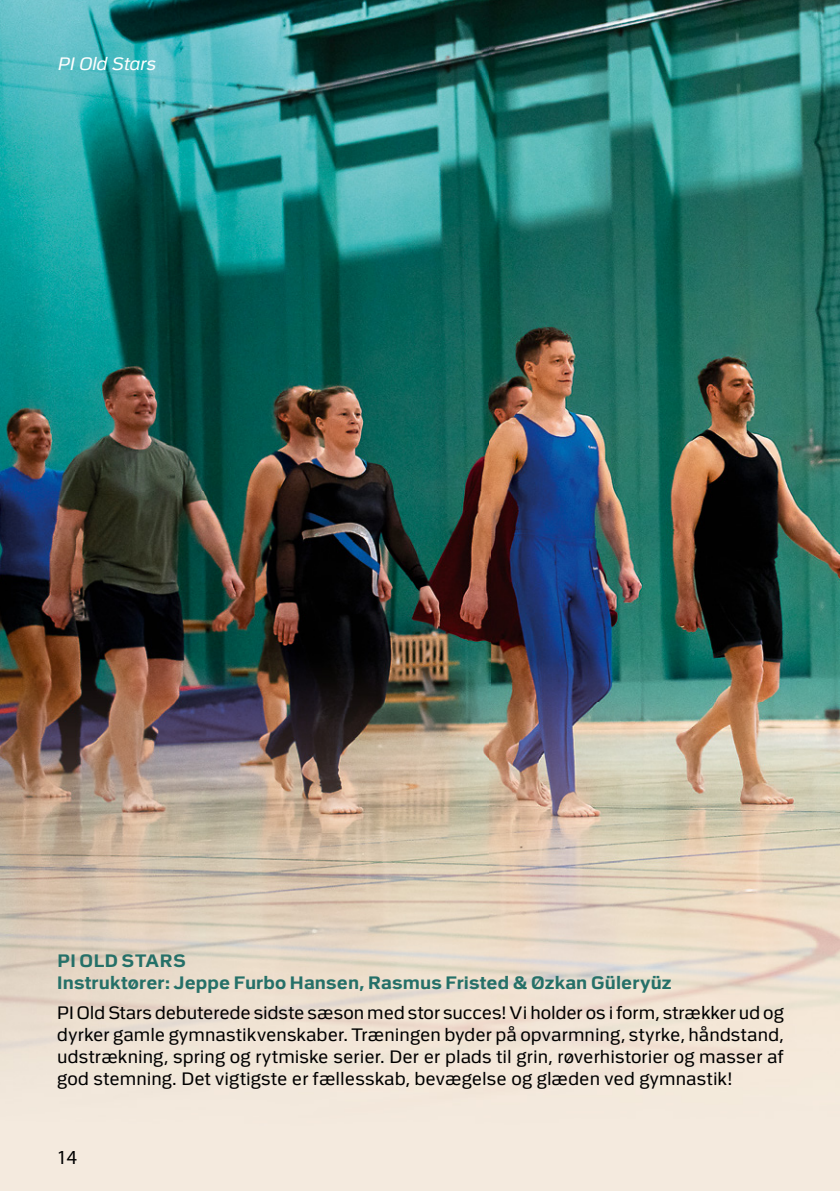
<style>
.page{position:relative;width:840px;height:1191px;background:#fff}
.page>*{position:absolute;margin:0;border:0;box-sizing:border-box;transform-origin:0 0}
.t1{font:20px "Myriad Pro";color:#000}
.t2{font:18px/22px "Politi";letter-spacing:.005em;color:#000;text-align:justify}
.t3{font:700 18px/22px "Politi";letter-spacing:.005em;color:#257068}
.t4{font:italic 18px "Politi";color:#fff}
</style>
<div class="page">
<div style="left:0;top:0;width:839px;height:1191px;background:#f4eade"></div>
<img style="left:0;top:0;width:839px;height:1067px">
<p class="t4" style="left:57px;top:54px;width:99px">PI Old Stars</p>
<p class="t3" style="left:57px;top:950px;width:615px">PI OLD STARS<br>Instruktører: Jeppe Furbo Hansen, Rasmus Fristed &amp; Øzkan Güleryüz</p>
<p class="t2" style="left:57px;top:1001px;width:727px">PI Old Stars debuterede sidste sæson med stor succes! Vi holder os i form, strækker ud og dyrker gamle gymnastikvenskaber. Træningen byder på opvarmning, styrke, håndstand, udstrækning, spring og rytmiske serier. Der er plads til grin, røverhistorier og masser af god stemning. Det vigtigste er fællesskab, bevægelse og glæden ved gymnastik!</p>
<p class="t1" style="left:57px;top:1144px;width:22px">14</p>
</div>
